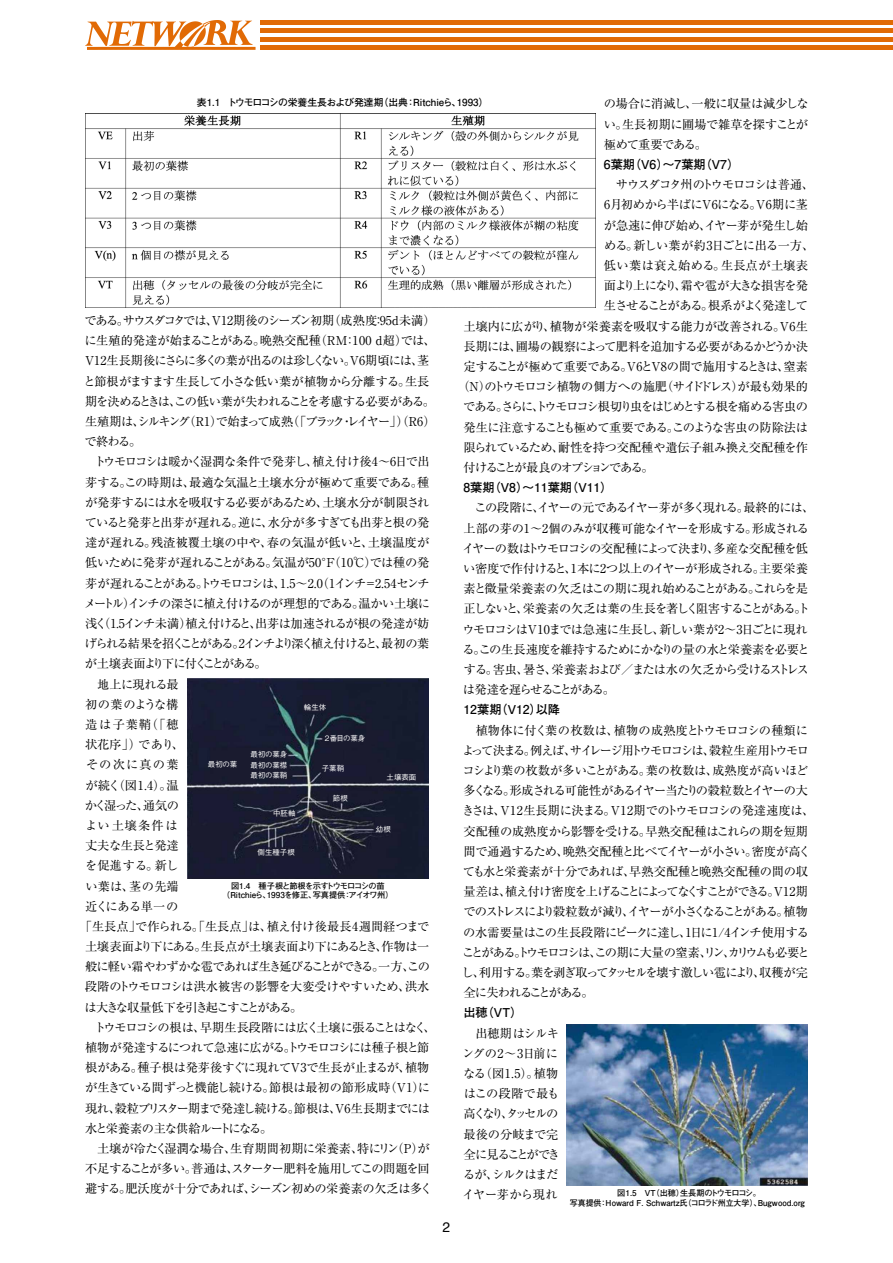
<style>
.page{position:relative;width:893px;height:1263px;background:#fff}
.page>*{position:absolute;margin:0;border:0;box-sizing:border-box;transform-origin:0 0}
.t1{font:13.8px "Helvetica";color:#000}
.t2{font:12.15px/20.2px "Ryumin Pr 5";letter-spacing:-.055em;color:#000;text-align:justify}
.t3{font:12.15px/20.2px "Ryumin Pr 5";letter-spacing:-.075em;color:#000}
.t4{font:12.15px "Ryumin Pr 5";color:#000}
.t5{font:12.15px "Ryumin Pr 5";letter-spacing:-.02em;color:#000}
.t6{font:12.15px "Ryumin Pr 5";letter-spacing:-.035em;color:#000}
.t7{font:12.15px "Ryumin Pr 5";letter-spacing:-.11em;color:#000}
.t8{font:12.15px "Ryumin Pr 5";letter-spacing:-.025em;color:#000}
.t9{font:12.15px "Ryumin Pr 5";letter-spacing:-.095em;color:#000}
.t10{font:12.15px "Ryumin Pr 5";letter-spacing:-.005em;color:#000}
.t11{font:12.15px "Ryumin Pr 5";letter-spacing:-.085em;color:#000}
.t12{font:700 12.15px "Futo Go B101 Pr 5";color:#000}
.t13{font:12.15px "Ryumin Pr 5";letter-spacing:-.13em;color:#000}
.t14{font:12.15px "Ryumin Pr 5";letter-spacing:-.09em;color:#000}
.t15{font:12.15px "Ryumin Pr 5";letter-spacing:-.135em;color:#000}
.t16{font:12.15px "Ryumin Pr 5";letter-spacing:-.08em;color:#000}
.t17{font:12.15px "Ryumin Pr 5";letter-spacing:-.03em;color:#000}
.t18{font:12.15px "Ryumin Pr 5";letter-spacing:-.14em;color:#000}
.t19{font:12.15px "Ryumin Pr 5";letter-spacing:.01em;color:#000}
.t20{font:12.15px "Ryumin Pr 5";letter-spacing:-.12em;color:#000}
.t21{font:12.15px "Ryumin Pr 5";letter-spacing:-.1em;color:#000}
.t22{font:12.15px "Ryumin Pr 5";letter-spacing:-.105em;color:#000}
.t23{font:12.15px "Ryumin Pr 5";letter-spacing:-.125em;color:#000}
.t24{font:12.15px "Ryumin Pr 5";letter-spacing:.1em;color:#000}
.t25{font:12.15px "Ryumin Pr 5";letter-spacing:.08em;color:#000}
.t26{font:700 9.75px "Futo Go B101 Pr 5";color:#000}
.t27{font:700 8.25px/9.6px "Futo Go B101 Pr 5";color:#000;text-align:center}
.t28{font:700 8.25px/9.6px "Futo Go B101 Pr 5";letter-spacing:-.045em;color:#000;text-align:center}
.t29{font:500 7.5px/10.6px "Gothic BBB Pr 5";color:#fff;text-align:justify}
</style>
<div class="page">
<svg style="left:85px;top:20px;width:171px;height:30px"></svg>
<hr style="left:261px;top:20px;width:632px;height:4px;background:#e16a05">
<hr style="left:261px;top:29px;width:632px;height:4px;background:#e16a05">
<hr style="left:261px;top:37px;width:632px;height:4px;background:#e16a05">
<hr style="left:261px;top:46px;width:632px;height:4px;background:#e16a05">
<img style="left:85px;top:113px;width:510px;height:194px">
<img style="left:187px;top:679px;width:241px;height:200px">
<img style="left:567px;top:1024px;width:241px;height:161px">
<p class="t26" style="left:197px;top:95px;width:293px">表1.1　トウモロコシの栄養生長および発達期（出典：Ritchieら、1993）</p>
<p class="t2" style="left:604px;top:93px;width:206px">の場合に消滅し、一般に収量は減少しない。生長初期に圃場で雑草を探すことが極めて重要である。</p>
<p class="t12" style="left:604px;top:155px;width:137px">6葉期（V6）～7葉期（V7）</p>
<p class="t21" style="left:604px;top:175px;width:212px">　サウスダコタ州のトウモロコシは普通、</p>
<p class="t2" style="left:604px;top:194px;width:205px">6月初めから半ばにV6になる。V6期に茎</p>
<p class="t2" style="left:604px;top:214px;width:206px">が急速に伸び始め、イヤー芽が発生し始</p>
<p class="t2" style="left:604px;top:234px;width:212px">める。新しい葉が約3日ごとに出る一方、</p>
<p class="t19" style="left:604px;top:256px;width:206px">低い葉は衰え始める。生長点が土壌表</p>
<p class="t11" style="left:604px;top:276px;width:206px">面より上になり、霜や雹が大きな損害を発</p>
<p class="t22" style="left:604px;top:296px;width:206px">生させることがある。根系がよく発達して</p>
<p class="t4" style="left:463px;top:317px;width:346px">土壌内に広がり、植物が栄養素を吸収する能力が改善される。V6生</p>
<p class="t2" style="left:463px;top:335px;width:346px">長期には、圃場の観察によって肥料を追加する必要があるかどうか決</p>
<p class="t6" style="left:463px;top:357px;width:346px">定することが極めて重要である。V6とV8の間で施用するときは、窒素</p>
<p class="t9" style="left:457px;top:377px;width:352px">（N）のトウモロコシ植物の側方への施肥（サイドドレス）が最も効果的</p>
<p class="t7" style="left:463px;top:397px;width:346px">である。さらに、トウモロコシ根切り虫をはじめとする根を痛める害虫の</p>
<p class="t6" style="left:463px;top:417px;width:346px">発生に注意することも極めて重要である。このような害虫の防除法は</p>
<p class="t5" style="left:463px;top:438px;width:346px">限られているため、耐性を持つ交配種や遺伝子組み換え交配種を作</p>
<p class="t18" style="left:463px;top:458px;width:192px">付けることが最良のオプションである。</p>
<p class="t12" style="left:463px;top:478px;width:151px">8葉期（V8）～11葉期（V11）</p>
<p class="t2" style="left:462px;top:497px;width:354px;text-align:left">　この段階に、イヤーの元であるイヤー芽が多く現れる。最終的には、上部の芽の1～2個のみが収穫可能なイヤーを形成する。形成されるイヤーの数はトウモロコシの交配種によって決まり、多産な交配種を低い密度で作付けると、1本に2つ以上のイヤーが形成される。主要栄養素と微量栄養素の欠乏はこの期に現れ始めることがある。これらを是正しないと、栄養素の欠乏は葉の生長を著しく阻害することがある。トウモロコシはV10までは急速に生長し、新しい葉が2～3日ごとに現れる。この生長速度を維持するためにかなりの量の水と栄養素を必要とする。害虫、暑さ、栄養素および／または水の欠乏から受けるストレスは発達を遅らせることがある。</p>
<p class="t12" style="left:463px;top:700px;width:98px">12葉期（V12）以降</p>
<p class="t3" style="left:462px;top:719px;width:354px">　植物体に付く葉の枚数は、植物の成熟度とトウモロコシの種類によって決まる。例えば、サイレージ用トウモロコシは、穀粒生産用トウモロコシより葉の枚数が多いことがある。葉の枚数は、成熟度が高いほど多くなる。形成される可能性があるイヤー当たりの穀粒数とイヤーの大きさは、V12生長期に決まる。V12期でのトウモロコシの発達速度は、交配種の成熟度から影響を受ける。早熟交配種はこれらの期を短期間で通過するため、晩熟交配種と比べてイヤーが小さい。密度が高くても水と栄養素が十分であれば、早熟交配種と晩熟交配種の間の収量差は、植え付け密度を上げることによってなくすことができる。V12期でのストレスにより穀粒数が減り、イヤーが小さくなることがある。植物の水需要量はこの生長段階にピークに達し、1日に1/4インチ使用することがある。トウモロコシは、この期に大量の窒素、リン、カリウムも必要とし、利用する。葉を剥ぎ取ってタッセルを壊す激しい雹により、収穫が完全に失われることがある。</p>
<p class="t12" style="left:463px;top:1003px;width:61px">出穂（VT）</p>
<p class="t3" style="left:462px;top:1022px;width:100px">　出穂期はシルキングの2～3日前になる（図1.5）。植物はこの段階で最も高くなり、タッセルの最後の分岐まで完全に見ることができるが、シルクはまだイヤー芽から現れ</p>
<p class="t14" style="left:84px;top:311px;width:353px">である。サウスダコタでは、V12期後のシーズン初期（成熟度：95d未満）</p>
<p class="t4" style="left:85px;top:331px;width:353px">に生殖的発達が始まることがある。晩熟交配種（RM：100 d超）では、</p>
<p class="t2" style="left:85px;top:350px;width:346px">V12生長期後にさらに多くの葉が出るのは珍しくない。V6期頃には、茎</p>
<p class="t5" style="left:84px;top:371px;width:347px">と節根がますます生長して小さな低い葉が植物から分離する。生長</p>
<p class="t11" style="left:85px;top:392px;width:352px">期を決めるときは、この低い葉が失われることを考慮する必要がある。</p>
<p class="t13" style="left:85px;top:412px;width:352px">生殖期は、シルキング（R1）で始まって成熟（「ブラック・レイヤー」）（R6）</p>
<p class="t2" style="left:84px;top:431px;width:58px">で終わる。</p>
<p class="t2" style="left:85px;top:451px;width:346px">　トウモロコシは暖かく湿潤な条件で発芽し、植え付け後4～6日で出</p>
<p class="t8" style="left:85px;top:472px;width:346px">芽する。この時期は、最適な気温と土壌水分が極めて重要である。種</p>
<p class="t17" style="left:85px;top:493px;width:346px">が発芽するには水を吸収する必要があるため、土壌水分が制限され</p>
<p class="t2" style="left:85px;top:511px;width:346px">ていると発芽と出芽が遅れる。逆に、水分が多すぎても出芽と根の発</p>
<p class="t4" style="left:85px;top:533px;width:346px">達が遅れる。残渣被覆土壌の中や、春の気温が低いと、土壌温度が</p>
<p class="t5" style="left:85px;top:553px;width:346px">低いために発芽が遅れることがある。気温が50°F（10℃）では種の発</p>
<p class="t7" style="left:85px;top:573px;width:346px">芽が遅れることがある。トウモロコシは、1.5～2.0（1インチ＝2.54センチ</p>
<p class="t2" style="left:84px;top:592px;width:348px">メートル）インチの深さに植え付けるのが理想的である。温かい土壌に</p>
<p class="t2" style="left:85px;top:612px;width:346px">浅く（1.5インチ未満）植え付けると、出芽は加速されるが根の発達が妨</p>
<p class="t15" style="left:85px;top:634px;width:346px">げられる結果を招くことがある。2インチより深く植え付けると、最初の葉</p>
<p class="t23" style="left:85px;top:654px;width:184px">が土壌表面より下に付くことがある。</p>
<p class="t2" style="left:85px;top:673px;width:95px">　地上に現れる最</p>
<p class="t19" style="left:85px;top:695px;width:95px">初の葉のような構</p>
<p class="t2" style="left:85px;top:713px;width:95px">造は子葉鞘（「穂</p>
<p class="t2" style="left:85px;top:734px;width:101px">状花序」）であり、</p>
<p class="t24" style="left:86px;top:755px;width:94px">その次に真の葉</p>
<p class="t2" style="left:85px;top:774px;width:95px">が続く（図1.4）。温</p>
<p class="t18" style="left:85px;top:796px;width:96px">かく湿った、通気の</p>
<p class="t25" style="left:85px;top:816px;width:94px">よい土壌条件は</p>
<p class="t2" style="left:85px;top:835px;width:95px">丈夫な生長と発達</p>
<p class="t2" style="left:85px;top:855px;width:95px">を促進する。新し</p>
<p class="t2" style="left:85px;top:875px;width:95px">い葉は、茎の先端</p>
<p class="t8" style="left:85px;top:896px;width:95px">近くにある単一の</p>
<p class="t4" style="left:80px;top:917px;width:351px">「生長点」で作られる。「生長点」は、植え付け後最長4週間経つまで</p>
<p class="t2" style="left:85px;top:935px;width:346px">土壌表面より下にある。生長点が土壌表面より下にあるとき、作物は一</p>
<p class="t2" style="left:85px;top:956px;width:346px">般に軽い霜やわずかな雹であれば生き延びることができる。一方、この</p>
<p class="t10" style="left:85px;top:977px;width:346px">段階のトウモロコシは洪水被害の影響を大変受けやすいため、洪水</p>
<p class="t20" style="left:84px;top:997px;width:219px">は大きな収量低下を引き起こすことがある。</p>
<p class="t3" style="left:85px;top:1016px;width:352px">　トウモロコシの根は、早期生長段階には広く土壌に張ることはなく、</p>
<p class="t2" style="left:85px;top:1036px;width:346px">植物が発達するにつれて急速に広がる。トウモロコシには種子根と節</p>
<p class="t8" style="left:85px;top:1058px;width:346px">根がある。種子根は発芽後すぐに現れてV3で生長が止まるが、植物</p>
<p class="t5" style="left:85px;top:1078px;width:346px">が生きている間ずっと機能し続ける。節根は最初の節形成時（V1）に</p>
<p class="t16" style="left:85px;top:1098px;width:346px">現れ、穀粒ブリスター期まで発達し続ける。節根は、V6生長期までには</p>
<p class="t3" style="left:85px;top:1117px;width:189px">水と栄養素の主な供給ルートになる。</p>
<p class="t10" style="left:85px;top:1139px;width:346px">　土壌が冷たく湿潤な場合、生育期間初期に栄養素、特にリン（P）が</p>
<p class="t9" style="left:85px;top:1159px;width:346px">不足することが多い。普通は、スターター肥料を施用してこの問題を回</p>
<p class="t6" style="left:85px;top:1179px;width:349px">避する。肥沃度が十分であれば、シーズン初めの栄養素の欠乏は多く</p>
<p class="t29" style="left:304px;top:701px;width:24px">輪生体</p>
<p class="t29" style="left:325px;top:732px;width:42px">2番目の葉身</p>
<p class="t29" style="left:251px;top:748px;width:38px">最初の葉身最初の葉襟最初の葉鞘</p>
<p class="t29" style="left:208px;top:758px;width:31px">最初の葉</p>
<p class="t29" style="left:322px;top:762px;width:24px">子葉鞘</p>
<p class="t29" style="left:387px;top:771px;width:31px">土壌表面</p>
<p class="t29" style="left:333px;top:792px;width:16px">節根</p>
<p class="t29" style="left:273px;top:807px;width:24px">中胚軸</p>
<p class="t29" style="left:376px;top:823px;width:16px">幼根</p>
<p class="t29" style="left:258px;top:846px;width:39px">側生種子根</p>
<p class="t28" style="left:222px;top:880px;width:173px">図1.4　種子根と節根を示すトウモロコシの苗（Ritchieら、1993を修正、写真提供：アイオワ州）</p>
<p class="t27" style="left:570px;top:1187px;width:237px">図1.5　VT（出穂）生長期のトウモロコシ。<br>写真提供：Howard F. Schwartz氏（コロラド州立大学）、Bugwood.org</p>
<p class="t1" style="left:443px;top:1217px;width:9px">2</p>
</div>
